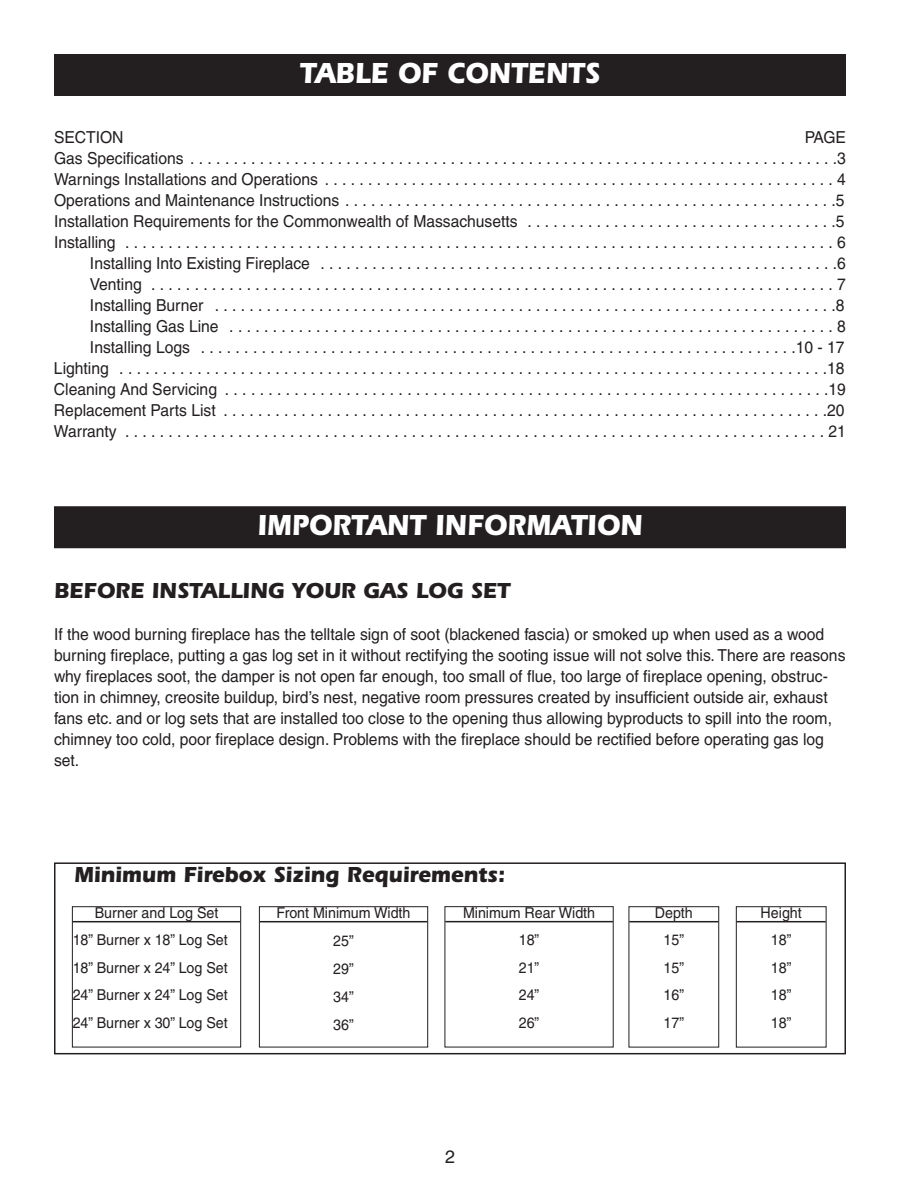
<style>
.page{position:relative;width:918px;height:1188px;background:#fff}
.page>*{position:absolute;margin:0;border:0;box-sizing:border-box;transform-origin:0 0}
.t1{font:700 30px "Itc Eras";color:#fff;scale:.9 1}
.t2{font:700 22.5px "Itc Eras";color:#231f20;scale:.95 1}
.t3{font:18px "Helvetica";color:#231f20}
.t4{font:16.5px/21px "Helvetica";color:#231f20;text-align:right;scale:.95 1}
.t5{font:15px/27.6px "Helvetica";color:#231f20;text-align:center;scale:.95 1}
</style>
<div class="page">
<div style="left:54px;top:862px;width:792px;height:192px;border:2px solid #231f20"></div>
<div style="left:72px;top:906px;width:169px;height:141px;border:1px solid #231f20"></div>
<hr style="left:73px;top:921px;width:167px;height:1px;background:#231f20">
<div style="left:259px;top:906px;width:169px;height:141px;border:1px solid #231f20"></div>
<hr style="left:260px;top:921px;width:167px;height:1px;background:#231f20">
<hr style="left:445px;top:921px;width:168px;height:1px;background:#231f20">
<div style="left:629px;top:906px;width:90px;height:141px;border:1px solid #231f20"></div>
<hr style="left:629px;top:921px;width:89px;height:1px;background:#231f20">
<div style="left:736px;top:906px;width:90px;height:141px;border:1px solid #231f20"></div>
<hr style="left:737px;top:921px;width:89px;height:1px;background:#231f20">
<div style="left:54px;top:54px;width:792px;height:42px;background:#231f20"></div>
<div style="left:54px;top:506px;width:792px;height:42px;background:#231f20"></div>
<h1 class="t1" style="left:300px;top:62px;width:335px">TABLE OF CONTENTS</h1>
<p class="t4" style="left:54px;top:129px;width:835px">PAGE<br>Gas Specifications . . . . . . . . . . . . . . . . . . . . . . . . . . . . . . . . . . . . . . . . . . . . . . . . . . . . . . . . . . . . . . . . . . . . . . . . . . .3<br>Warnings Installations and Operations . . . . . . . . . . . . . . . . . . . . . . . . . . . . . . . . . . . . . . . . . . . . . . . . . . . . . . . . . . . 4<br>Operations and Maintenance Instructions . . . . . . . . . . . . . . . . . . . . . . . . . . . . . . . . . . . . . . . . . . . . . . . . . . . . . . . . .5<br>Installation Requirements for the Commonwealth of Massachusetts . . . . . . . . . . . . . . . . . . . . . . . . . . . . . . . . . . . .5<br>Installing . . . . . . . . . . . . . . . . . . . . . . . . . . . . . . . . . . . . . . . . . . . . . . . . . . . . . . . . . . . . . . . . . . . . . . . . . . . . . . . . . . 6<br>Installing Into Existing Fireplace . . . . . . . . . . . . . . . . . . . . . . . . . . . . . . . . . . . . . . . . . . . . . . . . . . . . . . . . . . . .6<br>Venting . . . . . . . . . . . . . . . . . . . . . . . . . . . . . . . . . . . . . . . . . . . . . . . . . . . . . . . . . . . . . . . . . . . . . . . . . . . . . . . 7<br>Installing Burner . . . . . . . . . . . . . . . . . . . . . . . . . . . . . . . . . . . . . . . . . . . . . . . . . . . . . . . . . . . . . . . . . . . . . . . .8<br>Installing Gas Line . . . . . . . . . . . . . . . . . . . . . . . . . . . . . . . . . . . . . . . . . . . . . . . . . . . . . . . . . . . . . . . . . . . . . . 8<br>Installing Logs . . . . . . . . . . . . . . . . . . . . . . . . . . . . . . . . . . . . . . . . . . . . . . . . . . . . . . . . . . . . . . . . . . . . .10 - 17<br>Lighting . . . . . . . . . . . . . . . . . . . . . . . . . . . . . . . . . . . . . . . . . . . . . . . . . . . . . . . . . . . . . . . . . . . . . . . . . . . . . . . . . .18<br>Cleaning And Servicing . . . . . . . . . . . . . . . . . . . . . . . . . . . . . . . . . . . . . . . . . . . . . . . . . . . . . . . . . . . . . . . . . . . . . .19<br>Replacement Parts List . . . . . . . . . . . . . . . . . . . . . . . . . . . . . . . . . . . . . . . . . . . . . . . . . . . . . . . . . . . . . . . . . . . . . .20<br>Warranty . . . . . . . . . . . . . . . . . . . . . . . . . . . . . . . . . . . . . . . . . . . . . . . . . . . . . . . . . . . . . . . . . . . . . . . . . . . . . . . . . 21</p>
<p class="t4" style="left:54px;top:129px;width:75px">SECTION</p>
<h1 class="t1" style="left:257px;top:515px;width:430px">IMPORTANT INFORMATION</h1>
<h2 class="t2" style="left:54px;top:583px;width:482px">BEFORE INSTALLING YOUR GAS LOG SET</h2>
<p class="t4" style="left:54px;top:625px;width:835px;text-align:left">If the wood burning fireplace has the telltale sign of soot (blackened fascia) or smoked up when used as a wood burning fireplace, putting a gas log set in it without rectifying the sooting issue will not solve this. There are reasons why fireplaces soot, the damper is not open far enough, too small of flue, too large of fireplace opening, obstruc&shy;tion in chimney, creosite buildup, bird’s nest, negative room pressures created by insufficient outside air, exhaust fans etc. and or log sets that are installed too close to the opening thus allowing byproducts to spill into the room, chimney too cold, poor fireplace design. Problems with the fireplace should be rectified before operating gas log set.</p>
<h2 class="t2" style="left:74px;top:867px;width:455px">Minimum Firebox Sizing Requirements:</h2>
<p class="t5" style="left:73px;top:900px;width:165px;text-align:left;text-indent:22px">Burner and Log Set<br>18” Burner x 18” Log Set<br>18” Burner x 24” Log Set<br>24” Burner x 24” Log Set<br>24” Burner x 30” Log Set</p>
<p class="t5" style="left:277px;top:900px;width:142px">Front Minimum Width<br>25”<br>29”<br>34”<br>36”</p>
<p class="t5" style="left:463px;top:900px;width:141px">Minimum Rear Width<br>18”<br>21”<br>24”<br>26”</p>
<p class="t5" style="left:655px;top:900px;width:41px">Depth<br>15”<br>15”<br>16”<br>17”</p>
<p class="t5" style="left:761px;top:900px;width:45px">Height<br>18”<br>18”<br>18”<br>18”</p>
<p class="t3" style="left:445px;top:1150px;width:12px">2</p>
</div>
